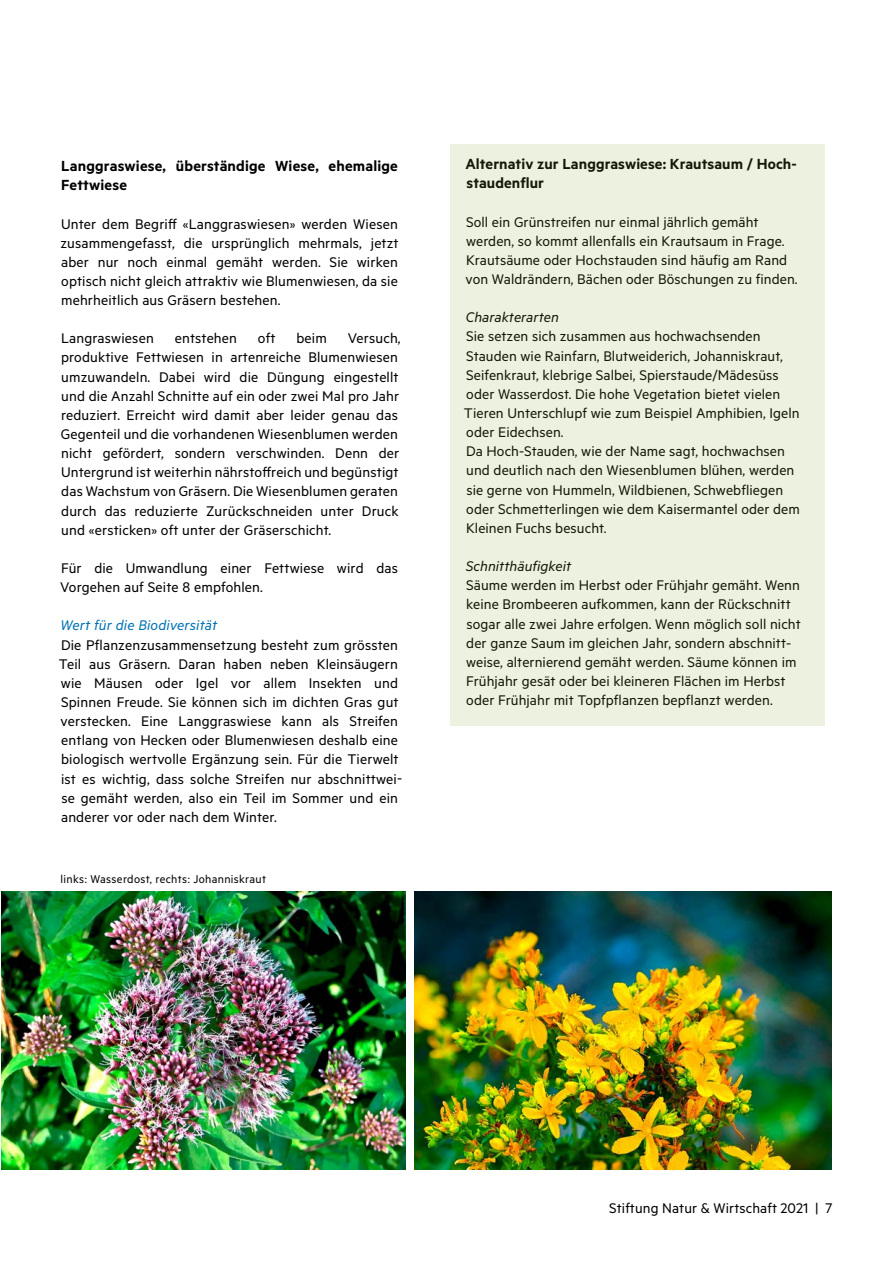
<style>
.page{position:relative;width:893px;height:1263px;background:#fff}
.page>*{position:absolute;margin:0;border:0;box-sizing:border-box;transform-origin:0 0}
.t1{font:600 16.5px/19.2px "Metric";letter-spacing:.005em;color:#000}
.t2{font:15.75px/19.2px "Metric";letter-spacing:.005em;color:#000}
.t3{font:italic 15.75px "Metric";letter-spacing:.005em;color:#000}
.t4{font:italic 15.75px "Metric";letter-spacing:.01em;color:#0072b4}
.t5{font:12.75px "Metric";letter-spacing:.025em;color:#000}
</style>
<div class="page">
<img style="left:415px;top:892px;width:416px;height:277px">
<img style="left:2px;top:892px;width:404px;height:277px">
<div style="left:450px;top:144px;width:375px;height:581px;background:#edf2e0"></div>
<p class="t1" style="left:61px;top:156px;width:338px">Langgraswiese, überständige Wiese, ehemalige<br>Fettwiese</p>
<p class="t2" style="left:60px;top:213px;width:340px;text-align:justify">Unter dem Begriff «Langgraswiesen» werden Wiesen zusammengefasst, die ursprünglich mehrmals, jetzt aber nur noch einmal gemäht werden. Sie wirken optisch nicht gleich attraktiv wie Blumenwiesen, da sie mehrheitlich aus Gräsern bestehen.</p>
<p class="t2" style="left:61px;top:328px;width:94px">Langraswiesen</p>
<p class="t2" style="left:175px;top:328px;width:64px">entstehen</p>
<p class="t2" style="left:258px;top:328px;width:19px">oft</p>
<p class="t2" style="left:296px;top:328px;width:32px">beim</p>
<p class="t2" style="left:61px;top:328px;width:341px;text-indent:287px">Versuch, produktive Fettwiesen in artenreiche Blumenwiesen umzuwandeln. Dabei wird die Düngung eingestellt und die Anzahl Schnitte auf ein oder zwei Mal pro Jahr reduziert. Erreicht wird damit aber leider genau das Gegenteil und die vorhandenen Wiesenblumen werden nicht gefördert, sondern verschwinden. Denn der Untergrund ist weiterhin nährstoffreich und begünstigt das Wachstum von Gräsern. Die Wiesenblumen geraten durch das reduzierte Zurückschneiden unter Druck und «ersticken» oft unter der Gräserschicht.</p>
<p class="t2" style="left:60px;top:558px;width:339px">Für die Umwandlung einer Fettwiese wird das<br>Vorgehen auf Seite 8 empfohlen.</p>
<p class="t4" style="left:60px;top:616px;width:158px">Wert für die Biodiversität</p>
<p class="t2" style="left:59px;top:634px;width:345px">Die Pflanzenzusammensetzung besteht zum grössten Teil aus Gräsern. Daran haben neben Kleinsäugern wie Mäusen oder Igel vor allem Insekten und Spinnen Freude. Sie können sich im dichten Gras gut verstecken. Eine Langgraswiese kann als Streifen entlang von Hecken oder Blumenwiesen deshalb eine biologisch wertvolle Ergänzung sein. Für die Tierwelt ist es wichtig, dass solche Streifen nur abschnittwei&shy;se gemäht werden, also ein Teil im Sommer und ein anderer vor oder nach dem Winter.</p>
<p class="t5" style="left:61px;top:871px;width:207px">links: Wasserdost, rechts: Johanniskraut</p>
<p class="t1" style="left:465px;top:154px;width:333px">Alternativ zur Langgraswiese: Krautsaum / Hoch&shy;staudenflur</p>
<p class="t2" style="left:466px;top:212px;width:333px">Soll ein Grünstreifen nur einmal jährlich gemäht werden, so kommt allenfalls ein Krautsaum in Frage.<br>Krautsäume oder Hochstauden sind häufig am Rand von Waldrändern, Bächen oder Böschungen zu finden.</p>
<p class="t3" style="left:466px;top:308px;width:95px">Charakterarten</p>
<p class="t2" style="left:464px;top:326px;width:337px">Sie setzen sich zusammen aus hochwachsenden Stauden wie Rainfarn, Blutweiderich, Johanniskraut, Seifenkraut, klebrige Salbei, Spierstaude/Mädesüss oder Wasserdost. Die hohe Vegetation bietet vielen Tieren Unterschlupf wie zum Beispiel Amphibien, Igeln oder Eidechsen.<br>Da Hoch-Stauden, wie der Name sagt, hochwachsen und deutlich nach den Wiesenblumen blühen, werden sie gerne von Hummeln, Wildbienen, Schwebfliegen oder Schmetterlingen wie dem Kaisermantel oder dem Kleinen Fuchs besucht.</p>
<p class="t3" style="left:466px;top:557px;width:107px">Schnitthäufigkeit</p>
<p class="t2" style="left:466px;top:575px;width:336px">Säume werden im Herbst oder Frühjahr gemäht. Wenn keine Brombeeren aufkommen, kann der Rückschnitt sogar alle zwei Jahre erfolgen. Wenn möglich soll nicht der ganze Saum im gleichen Jahr, sondern abschnitt&shy;weise, alternierend gemäht werden. Säume können im Frühjahr gesät oder bei kleineren Flächen im Herbst oder Frühjahr mit Topfpflanzen bepflanzt werden.</p>
<p class="t2" style="left:609px;top:1198px;width:225px">Stiftung Natur &amp; Wirtschaft 2021 | 7</p>
</div>
